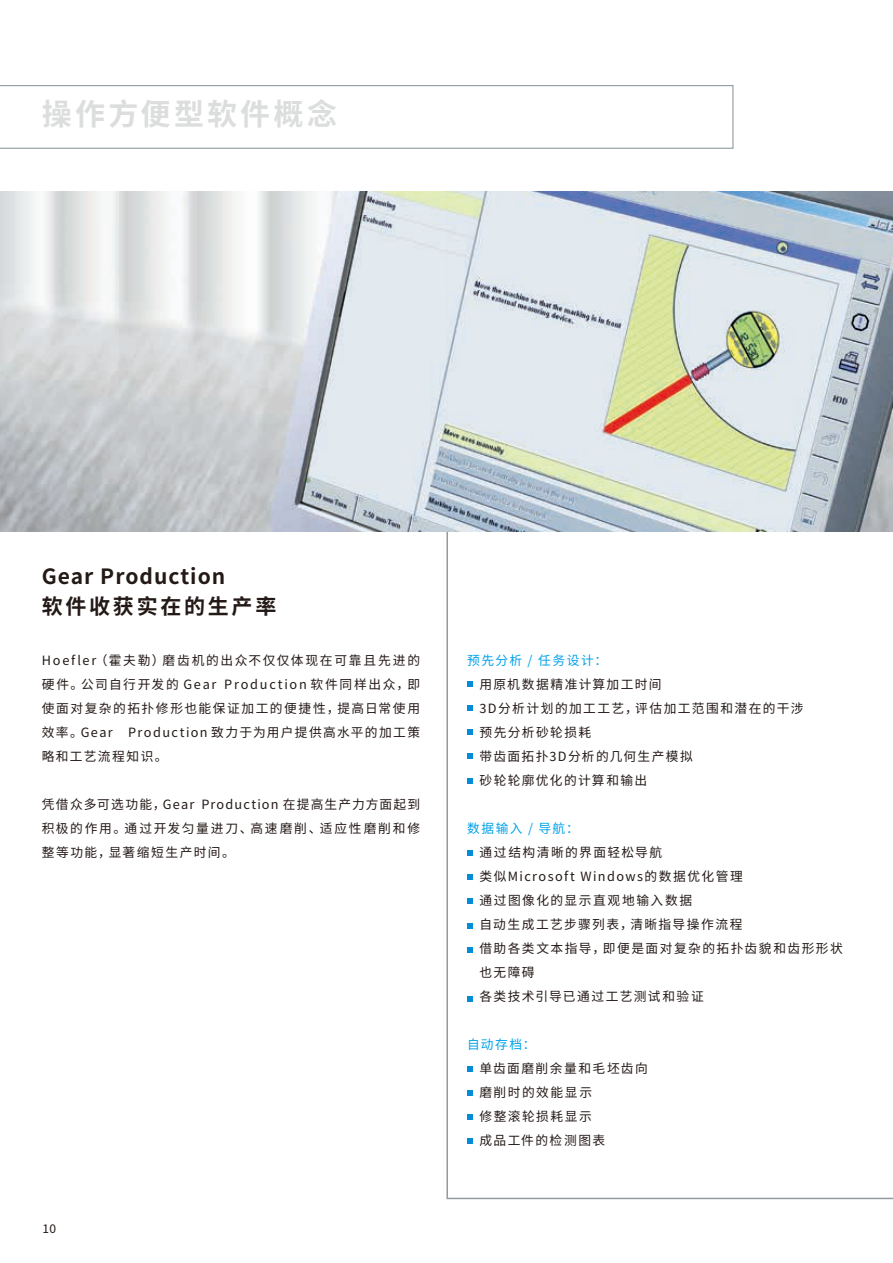
<style>
.page{position:relative;width:893px;height:1263px;background:#fff}
.page>*{position:absolute;margin:0;border:0;box-sizing:border-box;transform-origin:0 0}
.t1{font:700 30px "Noto Sans SC";letter-spacing:.11em;color:#dcdddd}
.t2{font:700 21px/30px "Noto Sans SC";letter-spacing:.05em;color:#231916}
.t3{font:12.75px/24px "Noto Sans SC";letter-spacing:.11em;color:#231916}
.t4{font:12.75px "Noto Sans SC";letter-spacing:.125em;color:#00a1e9}
.t5{font:12px "Noto Sans SC";color:#231916}
</style>
<div class="page">
<hr style="left:892px;top:0;width:1px;height:1263px;background:#1f2226">
<svg style="left:446px;top:531px;width:447px;height:668px"></svg>
<img style="left:0;top:191px;width:893px;height:340px">
<svg style="left:467px;top:681px;width:6px;height:6px"></svg>
<svg style="left:467px;top:850px;width:6px;height:6px"></svg>
<svg style="left:467px;top:1066px;width:6px;height:6px"></svg>
<svg style="left:467px;top:705px;width:6px;height:6px"></svg>
<svg style="left:467px;top:874px;width:6px;height:6px"></svg>
<svg style="left:467px;top:1090px;width:6px;height:6px"></svg>
<svg style="left:467px;top:729px;width:6px;height:6px"></svg>
<svg style="left:467px;top:898px;width:6px;height:6px"></svg>
<svg style="left:467px;top:1114px;width:6px;height:6px"></svg>
<svg style="left:467px;top:753px;width:6px;height:6px"></svg>
<svg style="left:467px;top:923px;width:6px;height:6px"></svg>
<svg style="left:467px;top:1138px;width:6px;height:6px"></svg>
<svg style="left:467px;top:777px;width:6px;height:6px"></svg>
<svg style="left:467px;top:947px;width:6px;height:6px"></svg>
<svg style="left:467px;top:995px;width:6px;height:6px"></svg>
<svg style="left:0;top:85px;width:733px;height:64px"></svg>
<h1 class="t1" style="left:42px;top:97px;width:297px">操作方便型软件概念</h1>
<h2 class="t2" style="left:42px;top:562px;width:236px">Gear Production<br>软件收获实在的生产率</h2>
<p class="t3" style="left:42px;top:649px;width:380px;text-align:justify">Hoefler（霍夫勒）磨齿机的出众不仅仅体现在可靠且先进的硬件。公司自行开发的 Gear Production 软件同样出众，即使面对复杂的拓扑修形也能保证加工的便捷性，提高日常使用效率。Gear Production 致力于为用户提供高水平的加工策略和工艺流程知识。</p>
<p class="t3" style="left:42px;top:793px;width:380px;text-align:justify">凭借众多可选功能，Gear Production 在提高生产力方面起到积极的作用。通过开发匀量进刀、高速磨削、适应性磨削和修整等功能，显著缩短生产时间。</p>
<p class="t5" style="left:43px;top:1222px;width:15px">10</p>
<p class="t4" style="left:467px;top:654px;width:142px">预先分析 / 任务设计：</p>
<p class="t3" style="left:479px;top:673px;width:326px">用原机数据精准计算加工时间<br>3D分析计划的加工工艺，评估加工范围和潜在的干涉预先分析砂轮损耗<br>带齿面拓扑3D分析的几何生产模拟<br>砂轮轮廓优化的计算和输出</p>
<p class="t4" style="left:467px;top:822px;width:114px">数据输入 / 导航：</p>
<p class="t3" style="left:479px;top:841px;width:365px">通过结构清晰的界面轻松导航<br>类似Microsoft Windows的数据优化管理<br>通过图像化的显示直观地输入数据<br>自动生成工艺步骤列表，清晰指导操作流程<br>借助各类文本指导，即便是面对复杂的拓扑齿貌和齿形形状也无障碍<br>各类技术引导已通过工艺测试和验证</p>
<p class="t4" style="left:467px;top:1037px;width:70px">自动存档：</p>
<p class="t3" style="left:479px;top:1057px;width:170px">单齿面磨削余量和毛坯齿向磨削时的效能显示<br>修整滚轮损耗显示<br>成品工件的检测图表</p>
</div>
